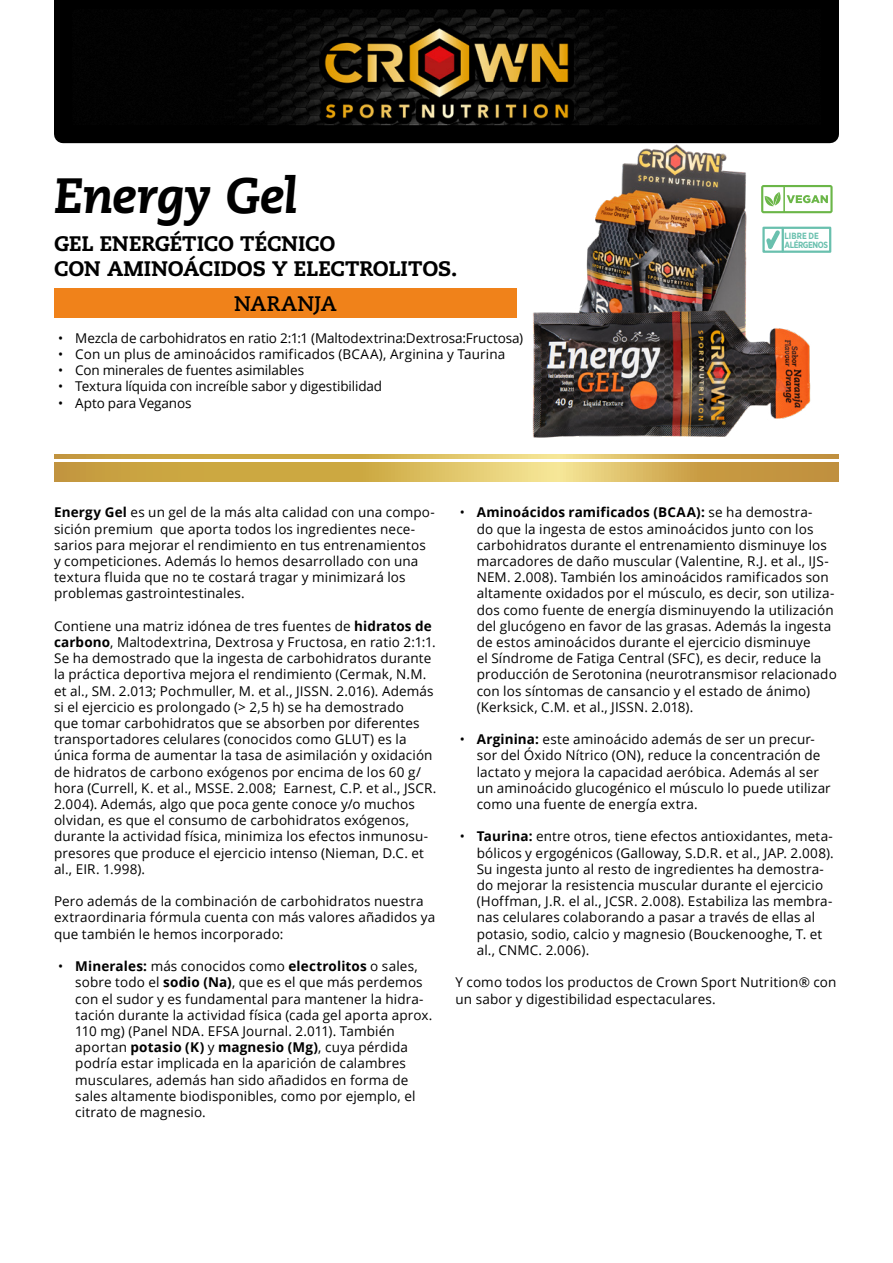
<style>
.page{position:relative;width:893px;height:1263px;background:#fff}
.page>*{position:absolute;margin:0;border:0;box-sizing:border-box;transform-origin:0 0}
.t1{font:italic 800 49.5px "Caecilia";letter-spacing:-.02em;color:#000}
.t2{font:800 21px/25.2px "Caecilia";color:#000}
.t3{font:700 21px "Caecilia";letter-spacing:.01em;color:#000}
.t4{font:13.5px/16.2px "Open Sans";letter-spacing:.01em;color:#000}
.t5{font:13.5px "Open Sans";letter-spacing:-.01em;color:#000}
.t6{font:700 9px/8.2px "Gotham Narrow";letter-spacing:-.045em;color:#69c0ae;scale:.93 1}
.s1{font-weight:700}
</style>
<div class="page">
<svg style="left:54px;top:0;width:785px;height:143px"></svg>
<img style="left:320px;top:22px;width:253px;height:101px">
<svg style="left:761px;top:185px;width:72px;height:28px"></svg>
<svg style="left:763px;top:187px;width:67px;height:24px"></svg>
<svg style="left:54px;top:462px;width:785px;height:20px"></svg>
<svg style="left:54px;top:454px;width:785px;height:5px"></svg>
<div style="left:762px;top:227px;width:69px;height:26px;border:2px solid #69c0ae"></div>
<svg style="left:763px;top:226px;width:21px;height:25px"></svg>
<div style="left:54px;top:288px;width:463px;height:30px;background:#f0821a"></div>
<img style="left:575px;top:140px;width:175px;height:166px">
<img style="left:532px;top:306px;width:279px;height:132px">
<h1 class="t1" style="left:54px;top:166px;width:245px">Energy Gel</h1>
<h2 class="t2" style="left:54px;top:231px;width:405px">GEL ENERGÉTICO TÉCNICO<br>CON AMINOÁCIDOS Y ELECTROLITOS.</h2>
<h2 class="t3" style="left:234px;top:291px;width:104px">NARANJA</h2>
<p class="t5" style="left:58px;top:329px;width:466px">• Mezcla de carbohidratos en ratio 2:1:1 (Maltodextrina:Dextrosa:Fructosa)</p>
<p class="t4" style="left:58px;top:346px;width:449px">• Con un plus de aminoácidos ramificados (BCAA), Arginina y Taurina</p>
<p class="t5" style="left:58px;top:361px;width:247px">• Con minerales de fuentes asimilables</p>
<p class="t5" style="left:58px;top:377px;width:325px">• Textura líquida con increíble sabor y digestibilidad</p>
<p class="t5" style="left:58px;top:393px;width:135px">• Apto para Veganos</p>
<p class="t6" style="left:785px;top:232px;width:48px">LIBRE DE<br>ALÉRGENOS</p>
<p class="t4" style="left:54px;top:504px;width:382px"><span class="s1">Energy Gel</span> es un gel de la más alta calidad con una compo&shy;sición premium que aporta todos los ingredientes nece&shy;sarios para mejorar el rendimiento en tus entrenamientos y competiciones. Además lo hemos desarrollado con una textura fluida que no te costará tragar y minimizará los problemas gastrointestinales.</p>
<p class="t4" style="left:54px;top:617px;width:384px">Contiene una matriz idónea de tres fuentes de <span class="s1">hidratos de carbono</span>, Maltodextrina, Dextrosa y Fructosa, en ratio 2:1:1.<br>Se ha demostrado que la ingesta de carbohidratos durante la práctica deportiva mejora el rendimiento (Cermak, N.M. et al., SM. 2.013; Pochmuller, M. et al., JISSN. 2.016). Además si el ejercicio es prolongado (&gt; 2,5 h) se ha demostrado<br>que tomar carbohidratos que se absorben por diferentes transportadores celulares (conocidos como GLUT) es la única forma de aumentar la tasa de asimilación y oxidación de hidratos de carbono exógenos por encima de los 60 g/ hora (Currell, K. et al., MSSE. 2.008; Earnest, C.P. et al., JSCR.<br>2.004). Además, algo que poca gente conoce y/o muchos olvidan, es que el consumo de carbohidratos exógenos, durante la actividad física, minimiza los efectos inmunosu&shy;presores que produce el ejercicio intenso (Nieman, D.C. et al., EIR. 1.998).</p>
<p class="t4" style="left:54px;top:893px;width:383px">Pero además de la combinación de carbohidratos nuestra extraordinaria fórmula cuenta con más valores añadidos ya que también le hemos incorporado:</p>
<p class="t4" style="left:75px;top:958px;width:359px;text-indent:-17px">• <span class="s1">Minerales:</span> más conocidos como <span class="s1">electrolitos</span> o sales, sobre todo el <span class="s1">sodio (Na)</span>, que es el que más perdemos con el sudor y es fundamental para mantener la hidra&shy;tación durante la actividad física (cada gel aporta aprox.<br>110 mg) (Panel NDA. EFSA Journal. 2.011). También aportan <span class="s1">potasio (K)</span> y <span class="s1">magnesio (Mg)</span>, cuya pérdida podría estar implicada en la aparición de calambres musculares, además han sido añadidos en forma de sales altamente biodisponibles, como por ejemplo, el citrato de magnesio.</p>
<p class="t4" style="left:477px;top:504px;width:362px;text-indent:-17px">• <span class="s1">Aminoácidos ramificados (BCAA):</span> se ha demostra-<br>do que la ingesta de estos aminoácidos junto con los carbohidratos durante el entrenamiento disminuye los marcadores de daño muscular (Valentine, R.J. et al., IJS-NEM. 2.008). También los aminoácidos ramificados son altamente oxidados por el músculo, es decir, son utiliza&shy;dos como fuente de energía disminuyendo la utilización del glucógeno en favor de las grasas. Además la ingesta de estos aminoácidos durante el ejercicio disminuye<br>el Síndrome de Fatiga Central (SFC), es decir, reduce la producción de Serotonina (neurotransmisor relacionado con los síntomas de cansancio y el estado de ánimo) (Kerksick, C.M. et al., JISSN. 2.018).</p>
<p class="t4" style="left:477px;top:731px;width:356px;text-indent:-17px">• <span class="s1">Arginina:</span> este aminoácido además de ser un precur&shy;sor del Óxido Nítrico (ON), reduce la concentración de lactato y mejora la capacidad aeróbica. Además al ser un aminoácido glucogénico el músculo lo puede utilizar como una fuente de energía extra.</p>
<p class="t4" style="left:477px;top:828px;width:358px;text-indent:-17px">• <span class="s1">Taurina:</span> entre otros, tiene efectos antioxidantes, meta&shy;bólicos y ergogénicos (Galloway, S.D.R. et al., JAP. 2.008).<br>Su ingesta junto al resto de ingredientes ha demostra&shy;do mejorar la resistencia muscular durante el ejercicio (Hoffman, J.R. el al., JCSR. 2.008). Estabiliza las membra&shy;nas celulares colaborando a pasar a través de ellas al potasio, sodio, calcio y magnesio (Bouckenooghe, T. et al., CNMC. 2.006).</p>
<p class="t4" style="left:455px;top:974px;width:383px">Y como todos los productos de Crown Sport Nutrition® con un sabor y digestibilidad espectaculares.</p>
</div>
